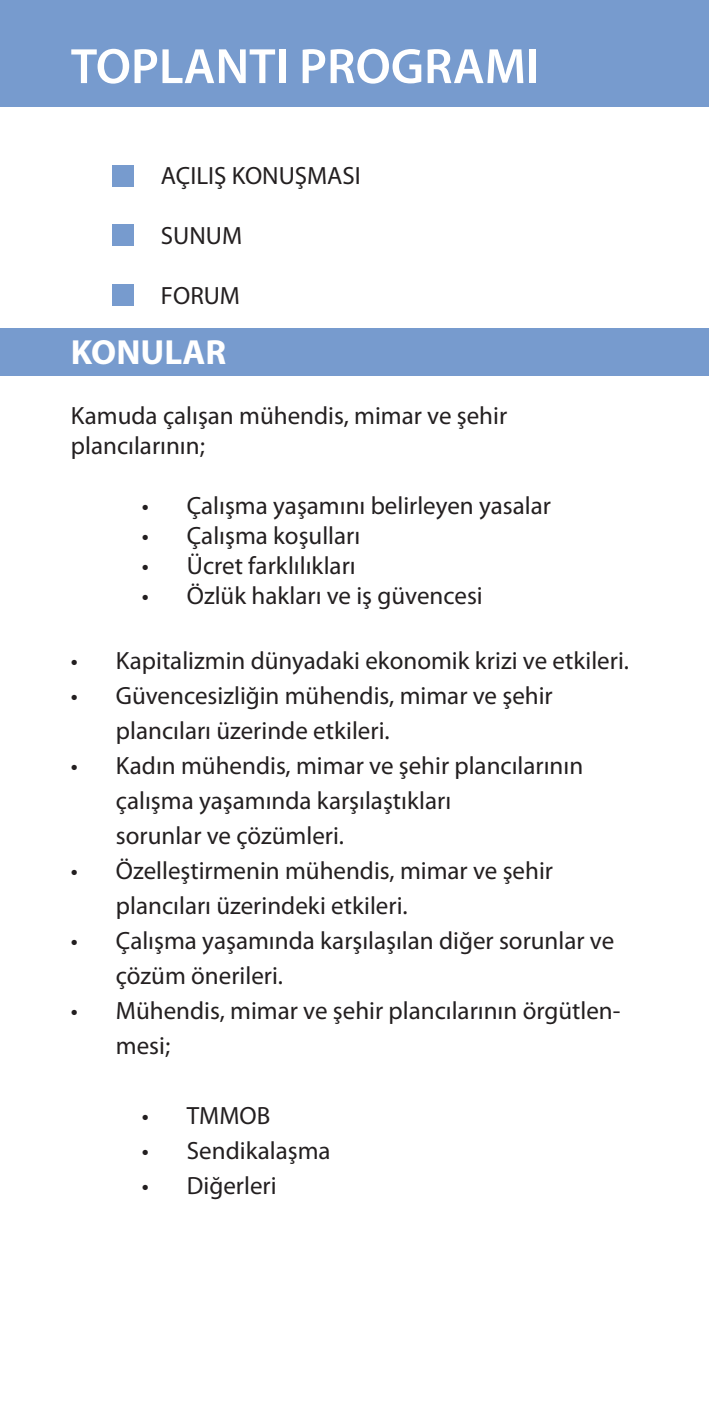
<style>
.page{position:relative;width:709px;height:1418px;background:#fff}
.page>*{position:absolute;margin:0;border:0;box-sizing:border-box;transform-origin:0 0}
.t1{font:600 50px "Myriad Pro";color:#fff}
.t2{font:700 35px "Myriad Pro";color:#fff}
.t3{font:25px/35px "Myriad Pro";color:#231f20}
</style>
<div class="page">
<div style="left:0;top:0;width:709px;height:106px;background:#779bce"></div>
<div style="left:0;top:329px;width:709px;height:47px;background:#779bce"></div>
<div style="left:113px;top:165px;width:21px;height:21px;background:#779bce"></div>
<div style="left:113px;top:225px;width:21px;height:21px;background:#779bce"></div>
<div style="left:113px;top:284px;width:21px;height:22px;background:#779bce"></div>
<h1 class="t1" style="left:71px;top:47px;width:470px">TOPLANTI PROGRAMI</h1>
<p class="t3" style="left:161px;top:159px;width:201px">AÇILIŞ KONUŞMASI</p>
<p class="t3" style="left:161px;top:219px;width:83px">SUNUM</p>
<p class="t3" style="left:161px;top:279px;width:81px">FORUM</p>
<h2 class="t2" style="left:71px;top:339px;width:157px">KONULAR</h2>
<p class="t3" style="left:71px;top:402px;width:438px;line-height:30px">Kamuda çalışan mühendis, mimar ve şehir plancılarının;</p>
<p class="t3" style="left:142px;top:489px;width:410px">• Çalışma yaşamını belirleyen yasalar</p>
<p class="t3" style="left:142px;top:519px;width:220px">• Çalışma koşulları</p>
<p class="t3" style="left:142px;top:549px;width:215px">• Ücret farklılıkları</p>
<p class="t3" style="left:142px;top:579px;width:342px">• Özlük hakları ve iş güvencesi</p>
<p class="t3" style="left:71px;top:644px;width:559px">• Kapitalizmin dünyadaki ekonomik krizi ve etkileri.</p>
<p class="t3" style="left:116px;top:679px;width:438px;text-indent:-45px">• Güvencesizliğin mühendis, mimar ve şehir plancıları üzerinde etkileri.</p>
<p class="t3" style="left:116px;top:749px;width:469px;text-indent:-45px">• Kadın mühendis, mimar ve şehir plancılarının çalışma yaşamında karşılaştıkları<br>sorunlar ve çözümleri.</p>
<p class="t3" style="left:116px;top:854px;width:438px;text-indent:-45px">• Özelleştirmenin mühendis, mimar ve şehir plancıları üzerindeki etkileri.</p>
<p class="t3" style="left:116px;top:924px;width:500px;text-indent:-45px">• Çalışma yaşamında karşılaşılan diğer sorunlar ve çözüm önerileri.</p>
<p class="t3" style="left:116px;top:994px;width:506px;text-indent:-45px">• Mühendis, mimar ve şehir plancılarının örgütlen&shy;mesi;</p>
<p class="t3" style="left:142px;top:1099px;width:130px">• TMMOB</p>
<p class="t3" style="left:142px;top:1134px;width:190px">• Sendikalaşma</p>
<p class="t3" style="left:142px;top:1169px;width:136px">• Diğerleri</p>
</div>
